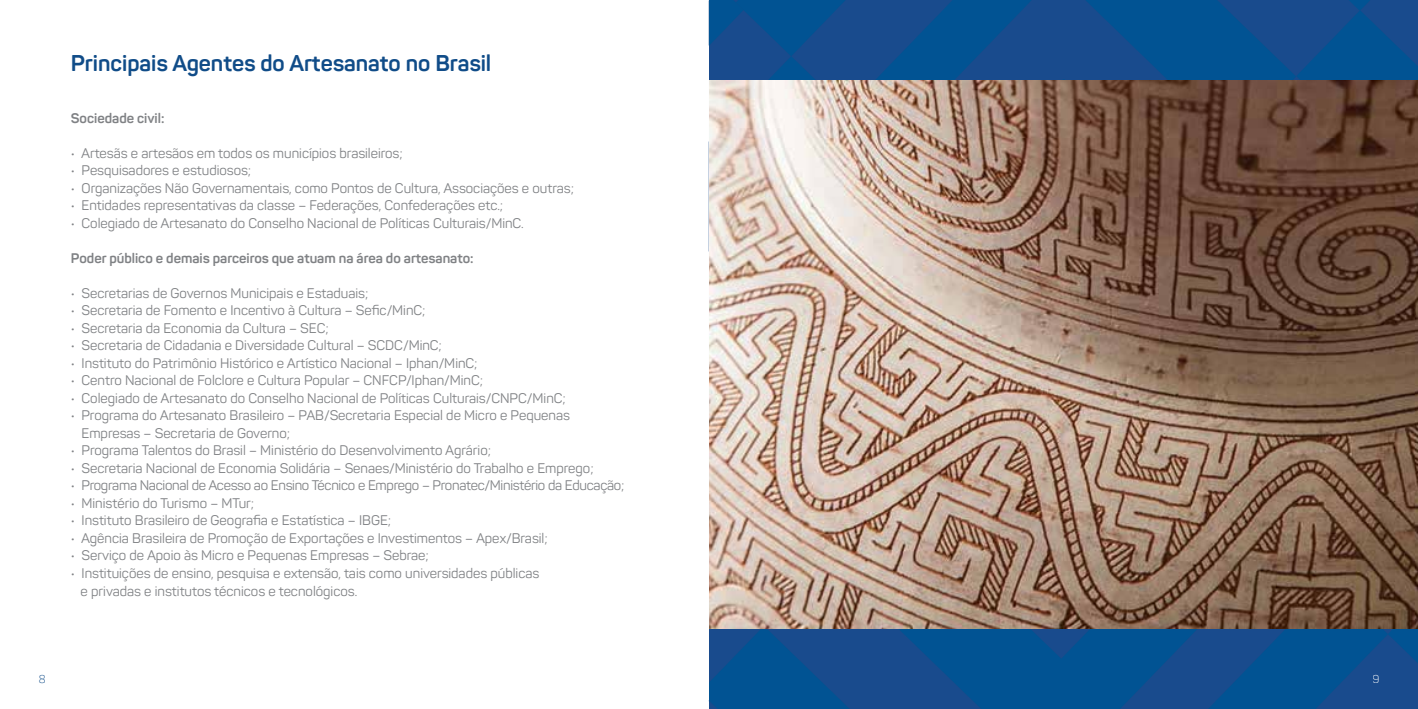
<style>
.page{position:relative;width:1418px;height:709px;background:#fff}
.page>*{position:absolute;margin:0;border:0;box-sizing:border-box;transform-origin:0 0}
.t1{font:700 22.5px "Panton";color:#104c88}
.t2{font:13.75px/17.5px "Panton";color:#808285}
.t3{font:13.75px "Panton";letter-spacing:-.02em;color:#808285}
.t4{font:700 13.75px "Panton";color:#808285}
.t5{font:11.25px "Panton Light Caps";color:#104c88}
.t6{font:11.25px "Panton Light Caps";color:#fff}
</style>
<div class="page">
<svg style="left:1296px;top:10px;width:121px;height:71px;background:#0d4e8d"></svg>
<svg style="left:846px;top:0;width:450px;height:81px;background:#0f4f8f"></svg>
<svg style="left:1348px;top:0;width:69px;height:66px;background:#0c4f90"></svg>
<svg style="left:709px;top:0;width:136px;height:56px;background:#0c4f90"></svg>
<svg style="left:709px;top:56px;width:137px;height:25px;background:#1d5290"></svg>
<svg style="left:849px;top:628px;width:359px;height:81px;background:#0c508f"></svg>
<svg style="left:709px;top:628px;width:140px;height:81px;background:#0d5090"></svg>
<svg style="left:1208px;top:628px;width:209px;height:81px;background:#0d4f8f"></svg>
<img style="left:709px;top:81px;width:708px;height:547px">
<h1 class="t1" style="left:71px;top:49px;width:422px">Principais Agentes do Artesanato no Brasil</h1>
<p class="t4" style="left:71px;top:109px;width:95px">Sociedade civil:</p>
<p class="t2" style="left:71px;top:144px;width:333px">• Artesãs e artesãos em todos os municípios brasileiros;</p>
<p class="t2" style="left:71px;top:162px;width:182px">• Pesquisadores e estudiosos;</p>
<p class="t2" style="left:71px;top:179px;width:504px">• Organizações Não Governamentais, como Pontos de Cultura, Associações e outras;</p>
<p class="t2" style="left:71px;top:197px;width:434px">• Entidades representativas da classe – Federações, Confederações etc.;</p>
<p class="t2" style="left:71px;top:214px;width:454px">• Colegiado de Artesanato do Conselho Nacional de Políticas Culturais/MinC.</p>
<p class="t4" style="left:71px;top:249px;width:404px">Poder público e demais parceiros que atuam na área do artesanato:</p>
<p class="t2" style="left:71px;top:284px;width:299px">• Secretarias de Governos Municipais e Estaduais;</p>
<p class="t2" style="left:71px;top:302px;width:356px">• Secretaria de Fomento e Incentivo à Cultura – Sefic/MinC;</p>
<p class="t2" style="left:71px;top:319px;width:259px">• Secretaria da Economia da Cultura – SEC;</p>
<p class="t2" style="left:71px;top:337px;width:372px">• Secretaria de Cidadania e Diversidade Cultural – SCDC/MinC;</p>
<p class="t2" style="left:71px;top:354px;width:408px">• Instituto do Patrimônio Histórico e Artístico Nacional – Iphan/MinC;</p>
<p class="t2" style="left:71px;top:372px;width:414px">• Centro Nacional de Folclore e Cultura Popular – CNFCP/Iphan/MinC;</p>
<p class="t2" style="left:71px;top:389px;width:496px">• Colegiado de Artesanato do Conselho Nacional de Políticas Culturais/CNPC/MinC;</p>
<p class="t2" style="left:81px;top:407px;width:490px;text-indent:-11px">• Programa do Artesanato Brasileiro – PAB/Secretaria Especial de Micro e Pequenas<br>Empresas – Secretaria de Governo;</p>
<p class="t2" style="left:71px;top:442px;width:421px">• Programa Talentos do Brasil – Ministério do Desenvolvimento Agrário;</p>
<p class="t2" style="left:71px;top:459px;width:524px">• Secretaria Nacional de Economia Solidária – Senaes/Ministério do Trabalho e Emprego;</p>
<p class="t3" style="left:71px;top:477px;width:555px">• Programa Nacional de Acesso ao Ensino Técnico e Emprego – Pronatec/Ministério da Educação;</p>
<p class="t2" style="left:71px;top:494px;width:185px">• Ministério do Turismo – MTur;</p>
<p class="t2" style="left:71px;top:512px;width:322px">• Instituto Brasileiro de Geografia e Estatística – IBGE;</p>
<p class="t2" style="left:71px;top:529px;width:478px">• Agência Brasileira de Promoção de Exportações e Investimentos – Apex/Brasil;</p>
<p class="t2" style="left:71px;top:547px;width:359px">• Serviço de Apoio às Micro e Pequenas Empresas – Sebrae;</p>
<p class="t2" style="left:81px;top:564px;width:460px;text-indent:-10px">• Instituições de ensino, pesquisa e extensão, tais como universidades públicas e privadas e institutos técnicos e tecnológicos.</p>
<p class="t5" style="left:39px;top:671px;width:8px">8</p>
<p class="t6" style="left:1372px;top:671px;width:8px">9</p>
</div>
